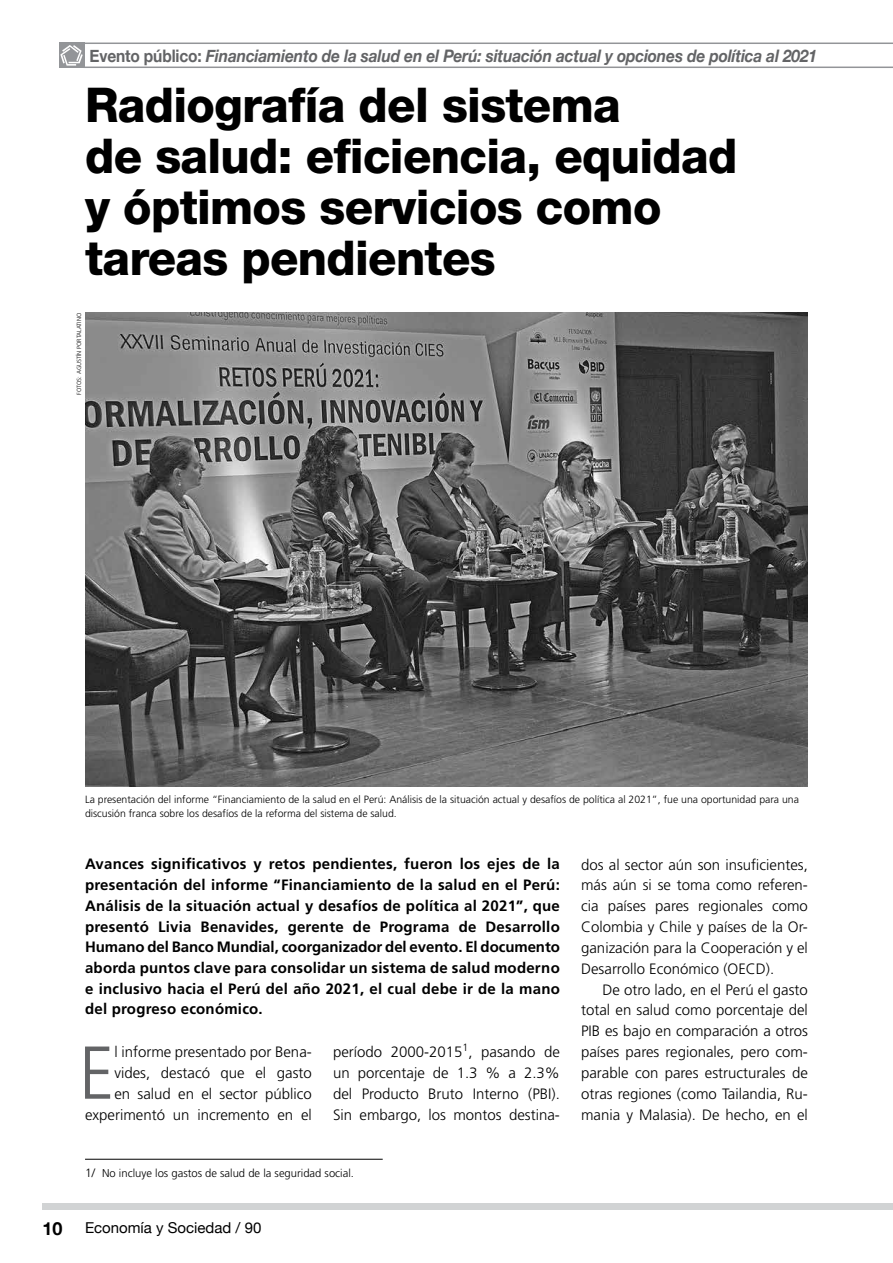
<style>
.page{position:relative;width:893px;height:1263px;background:#fff}
.page>*{position:absolute;margin:0;border:0;box-sizing:border-box;transform-origin:0 0}
.t1{font:300 74.7px "Frutiger";color:#636466;scale:.95 1}
.t2{font:800 48px/51px "Helvetica Neue";letter-spacing:-.015em;color:#000}
.t3{font:700 18px "Helvetica Neue";color:#000}
.t4{font:italic 700 17.25px "Helvetica Neue";letter-spacing:-.01em;color:#636466;scale:.9 1}
.t5{font:300 15px/20.9px "Frutiger";color:#000;text-align:justify}
.t6{font:700 15px/20.7px "Frutiger";letter-spacing:.015em;color:#000;text-align:justify}
.t7{font:15px "Helvetica Neue";color:#000}
.t8{font:300 11.25px "Frutiger";color:#000}
.t9{font:300 10.5px/13.5px "Frutiger";color:#000}
.t10{font:300 6px "Frutiger";color:#000}
.s1{font-style:normal}
.s2{font-size:12px}
</style>
<div class="page">
<div style="left:43px;top:1203px;width:850px;height:7px;background:#d1d3d4"></div>
<img style="left:85px;top:313px;width:723px;height:474px">
<hr style="left:84px;top:43px;width:809px;height:1px;background:#939598">
<hr style="left:84px;top:67px;width:809px;height:1px;background:#939598">
<div style="left:59px;top:43px;width:25px;height:25px;background:#939598"></div>
<svg style="left:60px;top:45px;width:23px;height:21px"></svg>
<hr style="left:85px;top:1159px;width:298px;height:1px;background:#000">
<p class="t4" style="left:90px;top:45px;width:810px"><span class="s1">Evento público:</span> Financiamiento de la salud en el Perú: situación actual y opciones de política al 2021</p>
<h2 class="t2" style="left:85px;top:79px;width:654px">Radiografía del sistema<br>de salud: eficiencia, equidad y óptimos servicios como tareas pendientes</h2>
<p class="t10" style="left:76px;top:395px;width:84px;rotate:-90deg">FOTOS: AGUSTÍN PORTALATINO</p>
<p class="t9" style="left:85px;top:793px;width:715px">La presentación del informe “Financiamiento de la salud en el Perú: Análisis de la situación actual y desafíos de política al 2021”, fue una oportunidad para una discusión franca sobre los desafíos de la reforma del sistema de salud.</p>
<p class="t6" style="left:85px;top:854px;width:476px">Avances significativos y retos pendientes, fueron los ejes de la presentación del informe “Financiamiento de la salud en el Perú:<br>Análisis de la situación actual y desafíos de política al 2021”, que presentó Livia Benavides, gerente de Programa de Desarrollo Humano del Banco Mundial, coorganizador del evento. El documento aborda puntos clave para consolidar un sistema de salud moderno e inclusivo hacia el Perú del año 2021, el cual debe ir de la mano del progreso económico.</p>
<h1 class="t1" style="left:79px;top:1031px;width:39px">E</h1>
<p class="t5" style="left:85px;top:1041px;width:228px;text-align:right">l informe presentado por Bena&shy;vides, destacó que el gasto<br>en salud en el sector público experimentó un incremento en el</p>
<p class="t5" style="left:333px;top:1041px;width:228px">período 2000-2015<sup>1</sup>, pasando de un porcentaje de 1.3 % a 2.3% del Producto Bruto Interno (PBI).<br>Sin embargo, los montos destina-</p>
<p class="t8" style="left:85px;top:1166px;width:270px"><span class="s2">1/</span> No incluye los gastos de salud de la seguridad social.</p>
<p class="t3" style="left:43px;top:1217px;width:22px">10</p>
<p class="t7" style="left:85px;top:1218px;width:178px">Economía y Sociedad / 90</p>
<p class="t5" style="left:581px;top:854px;width:228px">dos al sector aún son insuficientes, más aún si se toma como referen&shy;cia países pares regionales como Colombia y Chile y países de la Or&shy;ganización para la Cooperación y el Desarrollo Económico (OECD).</p>
<p class="t5" style="left:581px;top:979px;width:228px;text-indent:21px">De otro lado, en el Perú el gasto total en salud como porcentaje del PIB es bajo en comparación a otros países pares regionales, pero com&shy;parable con pares estructurales de otras regiones (como Tailandia, Ru&shy;mania y Malasia). De hecho, en el</p>
</div>
